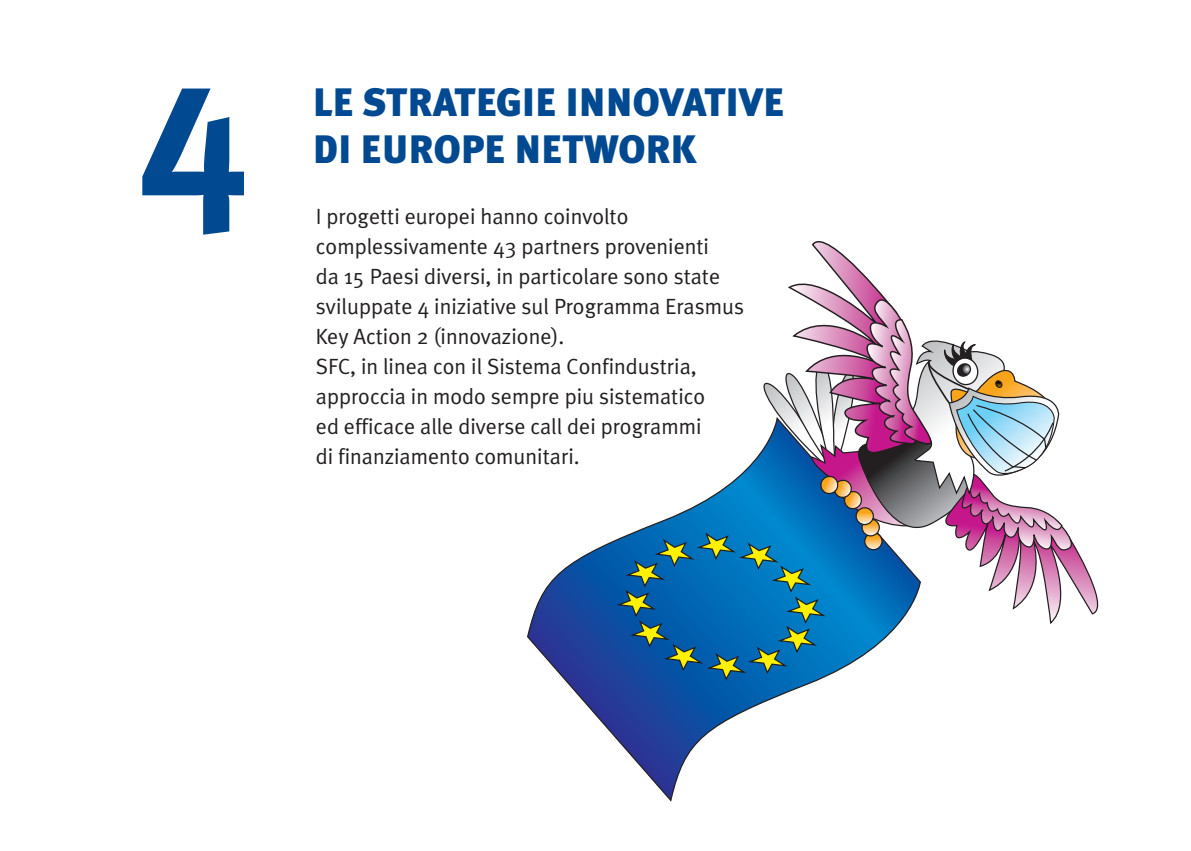
<style>
.page{position:relative;width:1191px;height:851px;background:#fff}
.page>*{position:absolute;margin:0;border:0;box-sizing:border-box;transform-origin:0 0}
.t1{font:700 206px "Meta Plus";color:#014990}
.t2{font:900 39.6px "Meta Plus";color:#014990}
.t3{font:22px/30px "Meta Plus Normal";color:#231f20}
</style>
<div class="page">
<svg style="left:527px;top:540px;width:287px;height:262px"></svg>
<svg style="left:614px;top:241px;width:485px;height:441px"></svg>
<p class="t1" style="left:138px;top:5px;width:114px">4</p>
<p class="t2" style="left:313px;top:79px;width:473px">LE STRATEGIE INNOVATIVE</p>
<p class="t2" style="left:313px;top:126px;width:385px">DI EUROPE NETWORK</p>
<p class="t3" style="left:316px;top:201px;width:430px">I progetti europei hanno coinvolto complessivamente 43 partners provenienti<br>da 15 Paesi diversi, in particolare sono state sviluppate 4 iniziative sul Programma Erasmus Key Action 2 (innovazione).<br>SFC, in linea con il Sistema Confindustria, approccia in modo sempre piu sistematico<br>ed efficace alle diverse call dei programmi<br>di finanziamento comunitari.</p>
</div>
